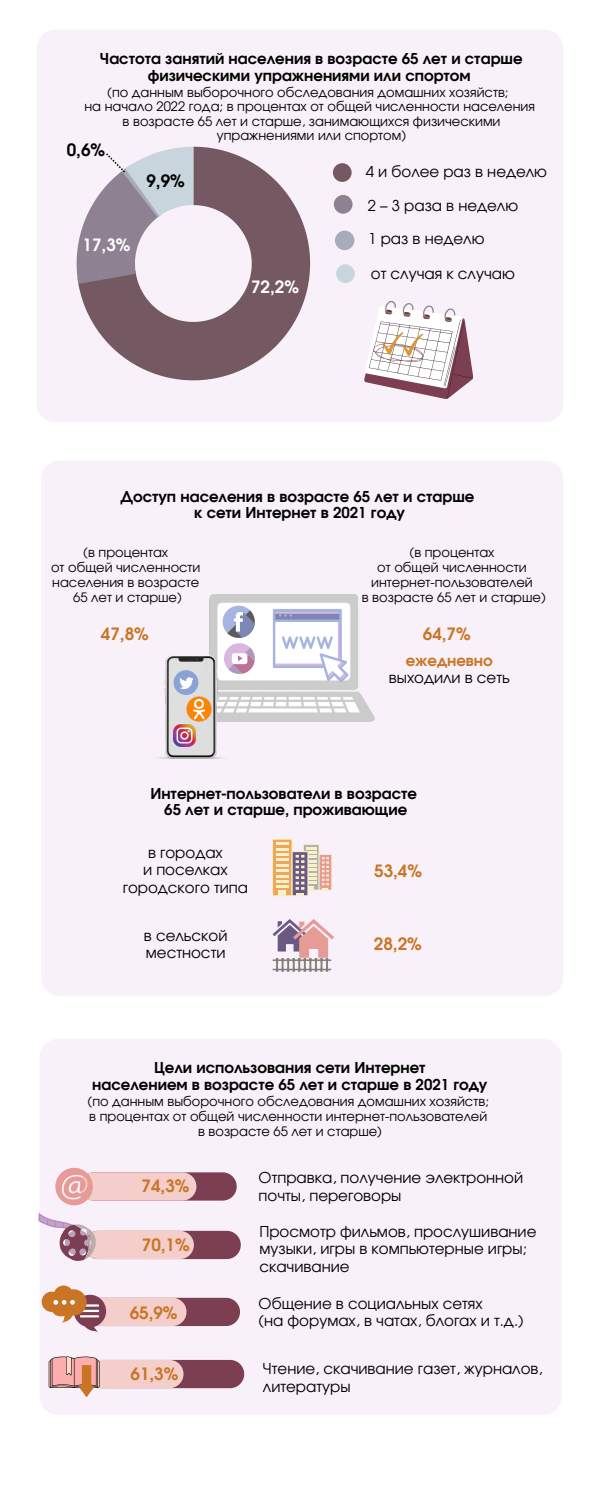
<style>
.page{position:relative;width:600px;height:1501px;background:#fff}
.page>*{position:absolute;margin:0;border:0;box-sizing:border-box;transform-origin:0 0}
.t1{font:700 17px "Evolventa";color:#c97525}
.t2{font:700 17px "Evolventa";color:#fff}
.t3{font:700 17px "Evolventa";color:#000}
.t4{font:15px/17.2px "Evolventa";color:#000}
.t5{font:700 15px/17.2px "Evolventa";color:#000;text-align:center}
.t6{font:700 15px "Evolventa";color:#c97525}
.t7{font:13px/15px "Evolventa";color:#000;text-align:center}
</style>
<div class="page">
<div style="left:37px;top:30px;width:526px;height:392px;background:#f9f1fa;border-radius:18px"></div>
<svg style="left:78px;top:147px;width:232px;height:233px;fill:#745962"></svg>
<svg style="left:364px;top:301px;width:110px;height:98px"></svg>
<svg style="left:77px;top:147px;width:117px;height:137px"></svg>
<div style="left:333px;top:163px;width:19px;height:19px;background:#745962;border-radius:50%"></div>
<div style="left:335px;top:230px;width:19px;height:20px;background:#a8abba;border-radius:50%"></div>
<div style="left:334px;top:195px;width:19px;height:19px;background:#8e8191;border-radius:50%"></div>
<div style="left:336px;top:264px;width:19px;height:19px;background:#c9d5dd;border-radius:50%"></div>
<div style="left:41px;top:460px;width:522px;height:535px;background:#f9f1fa;border-radius:18px"></div>
<img style="left:209px;top:594px;width:165px;height:127px">
<img style="left:159px;top:655px;width:71px;height:103px">
<svg style="left:273px;top:609px;width:76px;height:73px"></svg>
<div style="left:224px;top:643px;width:31px;height:30px;background:#d8b8e0;border-radius:50%"></div>
<svg style="left:229px;top:647px;width:27px;height:28px"></svg>
<svg style="left:223px;top:605px;width:32px;height:32px"></svg>
<svg style="left:227px;top:610px;width:29px;height:29px"></svg>
<svg style="left:174px;top:670px;width:24px;height:25px"></svg>
<svg style="left:272px;top:838px;width:60px;height:58px"></svg>
<svg style="left:273px;top:919px;width:61px;height:52px"></svg>
<img style="left:186px;top:696px;width:26px;height:25px">
<img style="left:174px;top:724px;width:21px;height:22px">
<div style="left:40px;top:1038px;width:522px;height:376px;background:#f9f1fa;border-radius:18px"></div>
<svg style="left:38px;top:1167px;width:203px;height:94px"></svg>
<svg style="left:42px;top:1285px;width:198px;height:46px"></svg>
<svg style="left:49px;top:1356px;width:195px;height:40px"></svg>
<p class="t5" style="left:100px;top:51px;width:424px">Частота занятий населения в возрасте 65 лет и старше физическими упражнениями или спортом</p>
<p class="t7" style="left:84px;top:86px;width:452px;line-height:14.2px">(по данным выборочного обследования домашних хозяйств;<br>на начало 2022 года; в процентах от общей численности населения в возрасте 65 лет и старше, занимающихся физическими упражнениями или спортом)</p>
<h1 class="t3" style="left:67px;top:142px;width:40px">0,6%</h1>
<h1 class="t3" style="left:146px;top:173px;width:40px">9,9%</h1>
<h1 class="t2" style="left:83px;top:237px;width:49px">17,3%</h1>
<h1 class="t2" style="left:251px;top:280px;width:49px">72,2%</h1>
<p class="t4" style="left:366px;top:164px;width:183px">4 и более раз в неделю</p>
<p class="t4" style="left:368px;top:198px;width:152px">2 – 3 раза в неделю</p>
<p class="t4" style="left:368px;top:231px;width:118px">1 раз в неделю</p>
<p class="t4" style="left:371px;top:266px;width:146px">от случая к случаю</p>
<p class="t5" style="left:120px;top:489px;width:355px;line-height:16.5px">Доступ населения в возрасте 65 лет и старше к сети Интернет в 2021 году</p>
<p class="t7" style="left:51px;top:545px;width:151px">(в процентах<br>от общей численности населения в возрасте<br>65 лет и старше)</p>
<p class="t7" style="left:362px;top:545px;width:186px">(в процентах<br>от общей численности интернет-пользователей<br>в возрасте 65 лет и старше)</p>
<h1 class="t1" style="left:101px;top:626px;width:49px">47,8%</h1>
<h1 class="t1" style="left:423px;top:626px;width:49px">64,7%</h1>
<p class="t6" style="left:406px;top:653px;width:89px">ежедневно</p>
<p class="t4" style="left:389px;top:669px;width:122px">выходили в сеть</p>
<p class="t5" style="left:150px;top:786px;width:268px;line-height:16.5px">Интернет-пользователи в возрасте<br>65 лет и старше, проживающие</p>
<p class="t4" style="left:123px;top:844px;width:127px;text-align:center">в городах<br>и поселках городского типа</p>
<p class="t4" style="left:144px;top:927px;width:85px">в сельской местности</p>
<h1 class="t1" style="left:374px;top:863px;width:49px">53,4%</h1>
<h1 class="t1" style="left:374px;top:936px;width:49px">28,2%</h1>
<p class="t5" style="left:92px;top:1059px;width:397px">Цели использования сети Интернет<br>населением в возрасте 65 лет и старше в 2021 году</p>
<p class="t7" style="left:88px;top:1094px;width:403px">(по данным выборочного обследования домашних хозяйств; в процентах от общей численности интернет-пользователей в возрасте 65 лет и старше)</p>
<h1 class="t1" style="left:142px;top:1178px;width:49px">74,3%</h1>
<h1 class="t1" style="left:142px;top:1237px;width:49px">70,1%</h1>
<p class="t4" style="left:259px;top:1170px;width:266px">Отправка, получение электронной почты, переговоры</p>
<p class="t4" style="left:259px;top:1223px;width:279px">Просмотр фильмов, прослушивание музыки, игры в компьютерные игры; скачивание</p>
<h1 class="t1" style="left:130px;top:1304px;width:49px">65,9%</h1>
<p class="t4" style="left:259px;top:1295px;width:267px">Общение в социальных сетях<br>(на форумах, в чатах, блогах и т.д.)</p>
<h1 class="t1" style="left:131px;top:1365px;width:49px">61,3%</h1>
<p class="t4" style="left:263px;top:1360px;width:281px">Чтение, скачивание газет, журналов, литературы</p>
</div>
